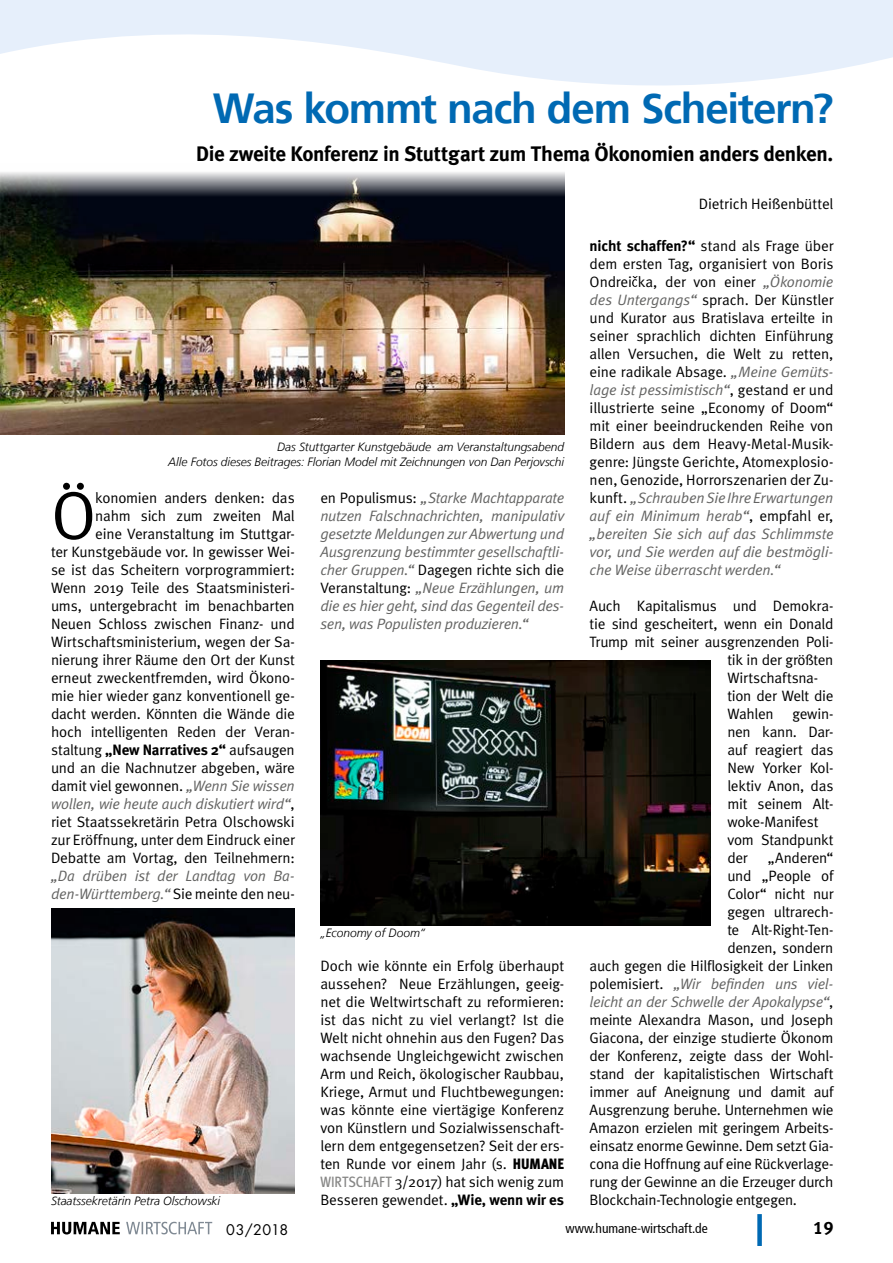
<style>
.page{position:relative;width:893px;height:1263px;background:#fff}
.page>*{position:absolute;margin:0;border:0;box-sizing:border-box;transform-origin:0 0}
.Fließtext_Meta_Norma{font:67.5px "Meta Normal";color:#000}
.Headline_1{font:700 42px "Frutiger 65";letter-spacing:-.03em;color:#0069b3}
.Headline_2{font:700 21px "Meta";letter-spacing:-.015em;color:#000}
.t1{font:18px "Meta Bold LF";color:#000}
.Fließtext_Meta_Norma-2{font:15px/18px "Meta Normal";letter-spacing:-.015em;color:#000;text-align:justify}
.Fließtext_Meta_Norma-3{font:italic 15px/18px "Meta Normal";letter-spacing:-.02em;color:#636362;text-align:justify}
.Autor{font:15px "Meta Normal";letter-spacing:-.005em;color:#000}
.t2{font:14.25px "Futura";letter-spacing:.01em;color:#000}
.t3{font:condensed 13.5px "Frutiger 57";color:#000}
.t4{font:italic 300 12px "Frutiger LT";color:#000}
.s1{font-family:"Meta";font-weight:700}
.s2{font-style:italic;color:#636362}
.s3{font-style:normal;color:#000}
.s4{font-family:"Meta Cond Black LF"}
.s5{font-family:"Meta Cond Medium LF";color:#878786}
.s6{font-family:"Meta Bold LF"}
</style>
<div class="page">
<svg style="left:0;top:0;width:893px;height:86px;fill:#e6effb"></svg>
<div style="left:757px;top:1214px;width:5px;height:32px;background:#0069b3"></div>
<svg style="left:51px;top:1222px;width:69px;height:12px"></svg>
<svg style="left:126px;top:1222px;width:86px;height:12px"></svg>
<svg style="left:632px;top:276px;width:6px;height:11px"></svg>
<img style="left:0;top:172px;width:564px;height:262px">
<img style="left:51px;top:909px;width:244px;height:284px">
<img style="left:320px;top:661px;width:390px;height:265px">
<p class="Headline_1" style="left:213px;top:83px;width:622px">Was kommt nach dem Scheitern?</p>
<p class="Headline_2" style="left:196px;top:141px;width:639px">Die zweite Konferenz in Stuttgart zum Thema Ökonomien anders denken.</p>
<p class="Autor" style="left:699px;top:195px;width:136px">Dietrich Heißenbüttel</p>
<p class="t4" style="left:277px;top:440px;width:288px">Das Stuttgarter Kunstgebäude am Veranstaltungsabend</p>
<p class="t4" style="left:168px;top:455px;width:397px">Alle Fotos dieses Beitrages: Florian Model mit Zeichnungen von Dan Perjovschi</p>
<p class="Fließtext_Meta_Norma" style="left:51px;top:476px;width:47px">Ö</p>
<p class="Fließtext_Meta_Norma-2" style="left:51px;top:488px;width:245px;text-align:right">konomien anders denken: das<br>nahm sich zum zweiten Mal<br>eine Veranstaltung im Stuttgar-<br>ter Kunstgebäude vor. In gewisser Wei&shy;se ist das Scheitern vorprogrammiert:<br>Wenn 2019 Teile des Staatsministeri&shy;ums, untergebracht im benachbarten Neuen Schloss zwischen Finanz- und Wirtschaftsministerium, wegen der Sa&shy;nierung ihrer Räume den Ort der Kunst erneut zweckentfremden, wird Ökono&shy;mie hier wieder ganz konventionell ge&shy;dacht werden. Könnten die Wände die hoch intelligenten Reden der Veran&shy;staltung <span class="s1">„New Narratives 2“</span> aufsaugen und an die Nachnutzer abgeben, wäre damit viel gewonnen. <span class="s2">„Wenn Sie wissen wollen, wie heute auch diskutiert wird“</span>, riet Staatssekretärin Petra Olschowski zur Eröffnung, unter dem Eindruck einer Debatte am Vortag, den Teilnehmern: <span class="s2">„Da drüben ist der Landtag von Ba&shy;den-Württemberg.“</span> Sie meinte den neu-</p>
<p class="Fließtext_Meta_Norma-3" style="left:320px;top:488px;width:245px"><span class="s3">en Populismus:</span> „Starke Machtapparate nutzen Falschnachrichten, manipulativ gesetzte Meldungen zur Abwertung und Ausgrenzung bestimmter gesellschaftli&shy;cher Gruppen.“ <span class="s3">Dagegen richte sich die Veranstaltung:</span> „Neue Erzählungen, um die es hier geht, sind das Gegenteil des&shy;sen, was Populisten produzieren.“</p>
<p class="t4" style="left:51px;top:1194px;width:171px">Staatssekretärin Petra Olschowski</p>
<p class="t4" style="left:320px;top:926px;width:106px">„Economy of Doom“</p>
<p class="Fließtext_Meta_Norma-2" style="left:320px;top:956px;width:245px">Doch wie könnte ein Erfolg überhaupt aussehen? Neue Erzählungen, geeig&shy;net die Weltwirtschaft zu reformieren: ist das nicht zu viel verlangt? Ist die Welt nicht ohnehin aus den Fugen? Das wachsende Ungleichgewicht zwischen Arm und Reich, ökologischer Raubbau, Kriege, Armut und Fluchtbewegungen: was könnte eine viertägige Konferenz von Künstlern und Sozialwissenschaft&shy;lern dem entgegensetzen? Seit der ers&shy;ten Runde vor einem Jahr (s. <span class="s4">HUMANE </span><span class="s5">WIRTSCHAFT</span> 3/2017) hat sich wenig zum Besseren gewendet. <span class="s6">„Wie, wenn wir es</span></p>
<p class="Fließtext_Meta_Norma-2" style="left:590px;top:236px;width:245px"><span class="s6">nicht schaffen?“</span> stand als Frage über dem ersten Tag, organisiert von Boris Ondrei ka, der von einer <span class="s2">„Ökonomie des Untergangs“</span> sprach. Der Künstler und Kurator aus Bratislava erteilte in seiner sprachlich dichten Einführung allen Versuchen, die Welt zu retten, eine radikale Absage. <span class="s2">„Meine Gemüts&shy;lage ist pessimistisch“</span>, gestand er und illustrierte seine „Economy of Doom“ mit einer beeindruckenden Reihe von Bildern aus dem Heavy-Metal-Musik&shy;genre: Jüngste Gerichte, Atomexplosio&shy;nen, Genozide, Horrorszenarien der Zu&shy;kunft. <span class="s2">„Schrauben Sie Ihre Erwartungen auf ein Minimum herab“</span>, empfahl er, <span class="s2">„bereiten Sie sich auf das Schlimmste vor, und Sie werden auf die bestmögli&shy;che Weise überrascht werden.“</span></p>
<p class="Fließtext_Meta_Norma-2" style="left:590px;top:596px;width:245px">Auch Kapitalismus und Demokra-</p>
<p class="Fließtext_Meta_Norma-2" style="left:590px;top:614px;width:245px">tie sind gescheitert, wenn ein Donald</p>
<p class="Fließtext_Meta_Norma-2" style="left:590px;top:632px;width:245px">Trump mit seiner ausgrenzenden Poli-</p>
<p class="Fließtext_Meta_Norma-2" style="left:727px;top:650px;width:108px">tik in der größten</p>
<p class="Fließtext_Meta_Norma-2" style="left:727px;top:668px;width:92px">Wirtschaftsna-</p>
<p class="Fließtext_Meta_Norma-2" style="left:727px;top:686px;width:108px">tion der Welt die</p>
<p class="Fließtext_Meta_Norma-2" style="left:727px;top:704px;width:108px">Wahlen gewin-</p>
<p class="Fließtext_Meta_Norma-2" style="left:727px;top:722px;width:108px">nen kann. Dar-</p>
<p class="Fließtext_Meta_Norma-2" style="left:727px;top:740px;width:108px">auf reagiert das</p>
<p class="Fließtext_Meta_Norma-2" style="left:727px;top:758px;width:108px">New Yorker Kol-</p>
<p class="Fließtext_Meta_Norma-2" style="left:727px;top:776px;width:108px">lektiv Anon, das</p>
<p class="Fließtext_Meta_Norma-2" style="left:727px;top:794px;width:108px">mit seinem Alt-</p>
<p class="Fließtext_Meta_Norma-2" style="left:727px;top:812px;width:92px">woke-Manifest</p>
<p class="Fließtext_Meta_Norma-2" style="left:727px;top:830px;width:108px">vom Standpunkt</p>
<p class="Fließtext_Meta_Norma-2" style="left:727px;top:848px;width:22px">der</p>
<p class="Fließtext_Meta_Norma-2" style="left:768px;top:848px;width:67px">„Anderen“</p>
<p class="Fließtext_Meta_Norma-2" style="left:727px;top:866px;width:108px">und „People of</p>
<p class="Fließtext_Meta_Norma-2" style="left:727px;top:884px;width:108px">Color“ nicht nur</p>
<p class="Fließtext_Meta_Norma-2" style="left:727px;top:902px;width:108px">gegen ultrarech-</p>
<p class="Fließtext_Meta_Norma-2" style="left:727px;top:920px;width:108px">te Alt-Right-Ten-</p>
<p class="Fließtext_Meta_Norma-2" style="left:727px;top:938px;width:108px">denzen, sondern</p>
<p class="Fließtext_Meta_Norma-2" style="left:590px;top:956px;width:245px">auch gegen die Hilflosigkeit der Linken</p>
<p class="Fließtext_Meta_Norma-3" style="left:590px;top:974px;width:245px"><span class="s3">polemisiert.</span> „Wir befinden uns viel-</p>
<p class="Fließtext_Meta_Norma-3" style="left:590px;top:992px;width:245px">leicht an der Schwelle der Apokalypse“<span class="s3">,</span></p>
<p class="Fließtext_Meta_Norma-2" style="left:590px;top:1010px;width:245px">meinte Alexandra Mason, und Joseph</p>
<p class="Fließtext_Meta_Norma-2" style="left:590px;top:1028px;width:245px">Giacona, der einzige studierte Ökonom</p>
<p class="Fließtext_Meta_Norma-2" style="left:590px;top:1046px;width:245px">der Konferenz, zeigte dass der Wohl-</p>
<p class="Fließtext_Meta_Norma-2" style="left:590px;top:1064px;width:245px">stand der kapitalistischen Wirtschaft</p>
<p class="Fließtext_Meta_Norma-2" style="left:590px;top:1082px;width:245px">immer auf Aneignung und damit auf</p>
<p class="Fließtext_Meta_Norma-2" style="left:590px;top:1100px;width:245px">Ausgrenzung beruhe. Unternehmen wie</p>
<p class="Fließtext_Meta_Norma-2" style="left:590px;top:1118px;width:245px">Amazon erzielen mit geringem Arbeits-</p>
<p class="Fließtext_Meta_Norma-2" style="left:590px;top:1136px;width:245px">einsatz enorme Gewinne. Dem setzt Gia-</p>
<p class="Fließtext_Meta_Norma-2" style="left:590px;top:1154px;width:245px">cona die Hoffnung auf eine Rückverlage-</p>
<p class="Fließtext_Meta_Norma-2" style="left:590px;top:1172px;width:245px">rung der Gewinne an die Erzeuger durch</p>
<p class="Fließtext_Meta_Norma-2" style="left:590px;top:1190px;width:209px">Blockchain-Technologie entgegen.</p>
<p class="t2" style="left:226px;top:1220px;width:64px">03/2018</p>
<p class="t3" style="left:566px;top:1220px;width:144px">www.humane-wirtschaft.de</p>
<p class="t1" style="left:813px;top:1217px;width:22px">19</p>
</div>
